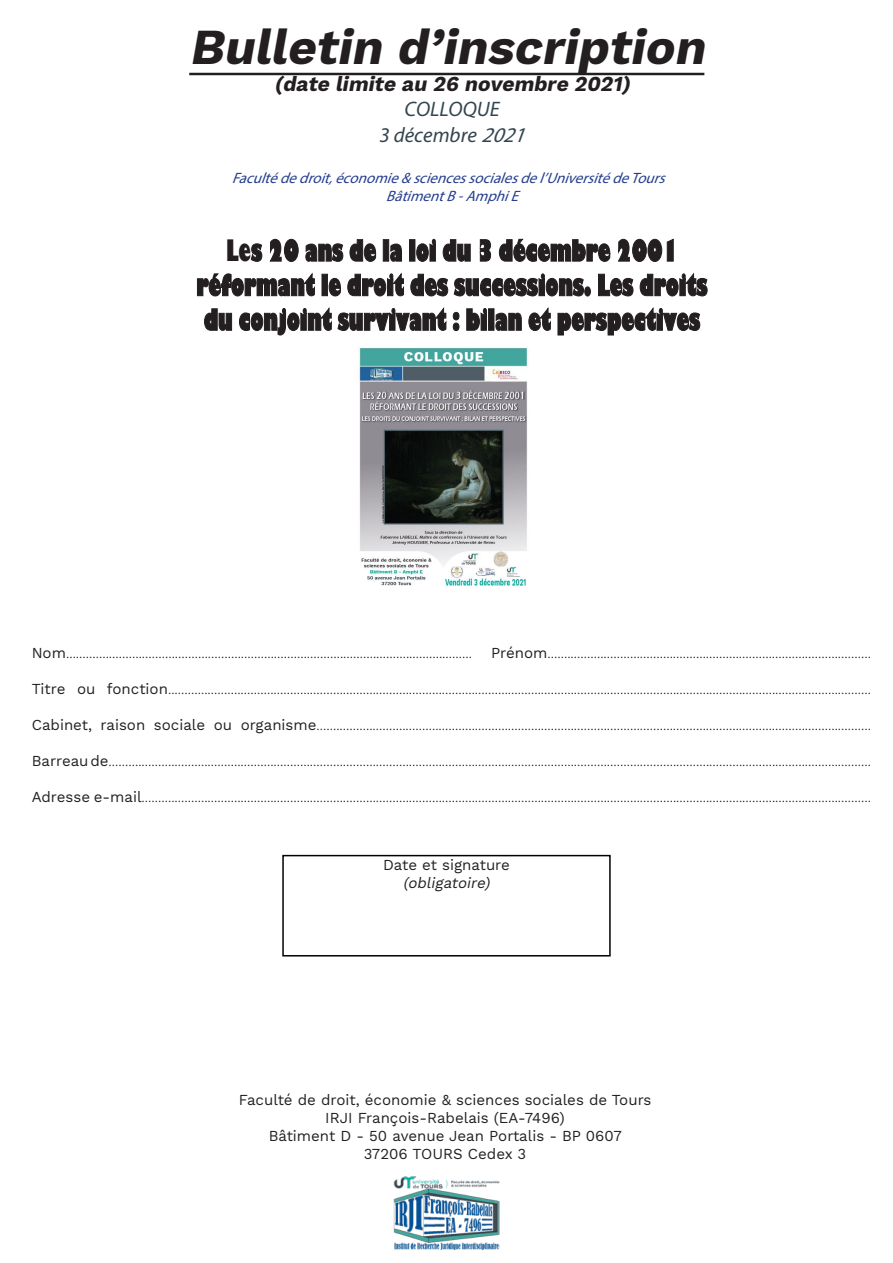
<style>
.page{position:relative;width:893px;height:1263px;background:#fff}
.page>*{position:absolute;margin:0;border:0;box-sizing:border-box;transform-origin:0 0}
.t1{font:italic 700 49.5px "Work Sans";color:#231f20}
.t2{font:800 28.8px/34.5px "Gill Sans";color:#231f20;text-align:center;scale:.62 1}
.t3{font:italic 700 21px/24.8px "Work Sans";color:#231f20;text-align:center}
.t4{font:italic 21px "Myriad Pro";color:#334550}
.t5{font:300 15px "Work Sans";color:#231f20}
.t6{font:15px "Work Sans";color:#231f20}
.t7{font:italic 15px/18px "Myriad Pro";color:#253f8e;text-align:center}
.t8{font:italic 15px "Work Sans";color:#231f20}
.s1{font-family:"Myriad Pro";font-weight:400;color:#334550}
.s2{font-style:inherit}
.s3{font-weight:400}
</style>
<div class="page">
<img style="left:393px;top:1176px;width:107px;height:73px">
<div style="left:282px;top:855px;width:329px;height:101px;border:2px solid #000"></div>
<hr style="left:189px;top:73px;width:515px;height:2px;background:#231f20">
<img style="left:359px;top:347px;width:169px;height:239px">
<p class="t1" style="left:189px;top:19px;width:528px">Bulletin d’inscription</p>
<p class="t3" style="left:274px;top:72px;width:362px">(date limite au 26 novembre 2021)<br><span class="s1">COLLOQUE</span></p>
<p class="t4" style="left:380px;top:122px;width:156px">3 décembre <span class="s2">2021</span></p>
<p class="t7" style="left:232px;top:169px;width:441px">Facultédedroit,économie&amp;sciencessocialesdel’Universitéde Tours<br>BâtimentB-AmphiE</p>
<p class="t2" style="left:196px;top:235px;width:826px">Les 20 ans de la loi du 3 décembre 2001 réformant le droit des successions. Les droits du conjoint survivant : bilan et perspectives</p>
<p class="t5" style="left:32px;top:643px;width:442px"><span class="s3">Nom</span>...........................................................................................................................</p>
<p class="t5" style="left:491px;top:643px;width:381px"><span class="s3">Prénom</span>..................................................................................................</p>
<p class="t5" style="left:32px;top:679px;width:841px"><span class="s3">Titre ou fonction</span>.....................................................................................................................................................................................................................</p>
<p class="t5" style="left:32px;top:715px;width:841px"><span class="s3">Cabinet, raison sociale ou organisme</span>........................................................................................................................................................................</p>
<p class="t5" style="left:32px;top:751px;width:841px"><span class="s3">Barreau de</span>.......................................................................................................................................................................................................................................</p>
<p class="t5" style="left:32px;top:787px;width:841px"><span class="s3">Adresse e-mail</span>.............................................................................................................................................................................................................................</p>
<p class="t6" style="left:383px;top:856px;width:128px">Date et signature</p>
<p class="t8" style="left:403px;top:874px;width:91px">(obligatoire)</p>
<p class="t6" style="left:239px;top:1091px;width:414px">Faculté de droit, économie &amp; sciences sociales de Tours</p>
<p class="t6" style="left:325px;top:1109px;width:241px">IRJI François-Rabelais (EA-7496)</p>
<p class="t6" style="left:269px;top:1127px;width:355px">Bâtiment D - 50 avenue Jean Portalis - BP 0607</p>
<p class="t6" style="left:364px;top:1145px;width:164px">37206 TOURS Cedex 3</p>
</div>
